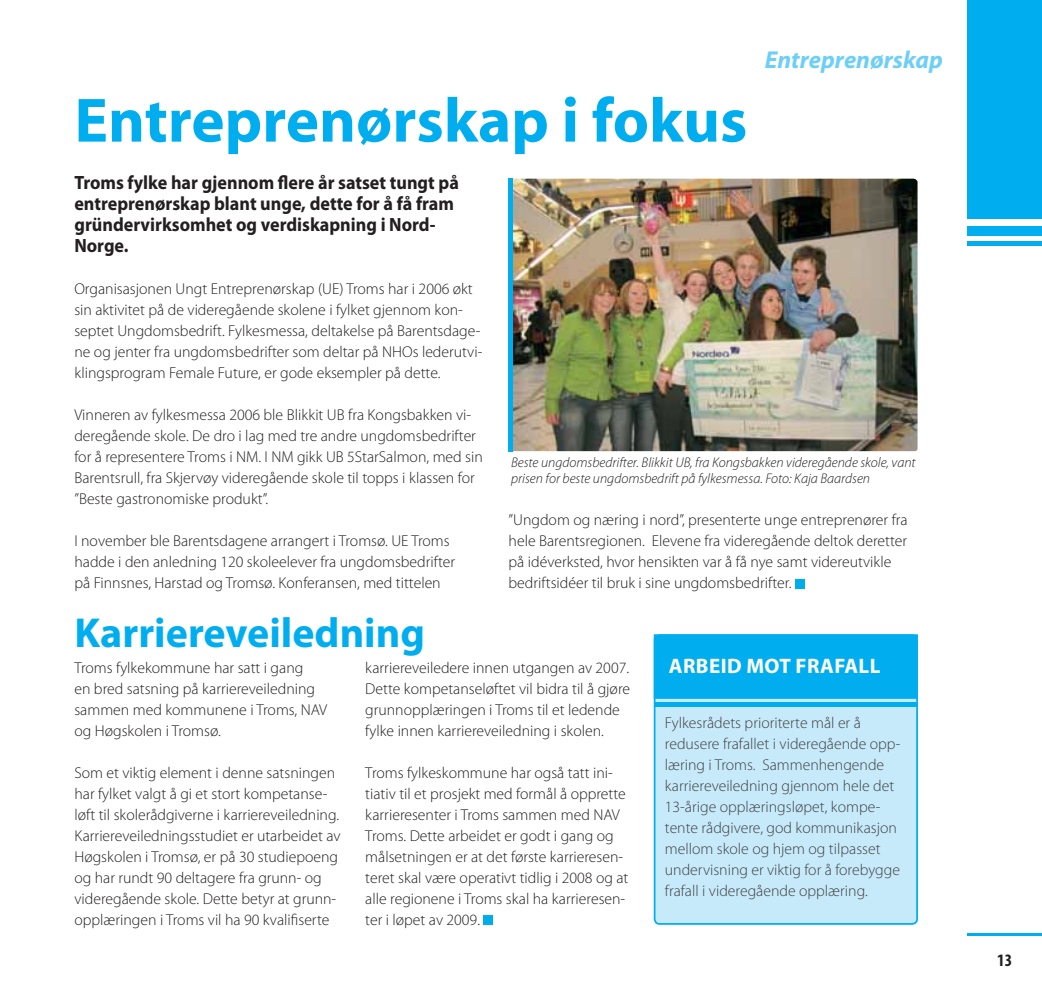
<style>
.page{position:relative;width:1042px;height:993px;background:#fff}
.page>*{position:absolute;margin:0;border:0;box-sizing:border-box;transform-origin:0 0}
.t1{font:700 63px "Myriad";color:#00aeef}
.t2{font:700 42px "Myriad Pro";color:#00aeef}
.t3{font:italic 700 24.5px "Myriad Pro";color:#6dcff6}
.t4{font:700 21px "Myriad Pro";letter-spacing:.02em;color:#fff}
.t5{font:700 19.25px/21px "Myriad Pro";color:#231f20;scale:.94 1}
.t6{font:700 condensed 17.5px "Myriad Pro";color:#231f20}
.t7{font:300 15.75px/21px "Myriad Pro";color:#231f20}
.t8{font:300 15.75px/21px "Myriad Pro";color:#404041}
.t9{font:italic 300 14px/15.8px "Myriad Pro";color:#231f20}
</style>
<div class="page">
<div style="left:967px;top:0;width:75px;height:218px;background:#00aeef"></div>
<div style="left:967px;top:226px;width:75px;height:10px;background:#00aeef"></div>
<div style="left:967px;top:241px;width:75px;height:5px;background:#00aeef"></div>
<hr style="left:967px;top:933px;width:75px;height:2px;background:#00aeef">
<div style="left:795px;top:578px;width:10px;height:10px;background:#00aeef"></div>
<img style="left:513px;top:179px;width:404px;height:272px">
<div style="left:508px;top:179px;width:5px;height:273px;background:#00aeef"></div>
<div style="left:483px;top:914px;width:10px;height:10px;background:#00aeef"></div>
<div style="left:654px;top:635px;width:263px;height:288px;background:#c7eafb;border-radius:5px"></div>
<div style="left:654px;top:634px;width:264px;height:290px;border:2px solid #00aeef;border-radius:5px"></div>
<div style="left:654px;top:635px;width:263px;height:62px;background:#00aeef"></div>
<div style="left:654px;top:634px;width:264px;height:64px;border:2px solid #00aeef"></div>
<hr style="left:654px;top:702px;width:263px;height:4px;background:#00aeef">
<h1 class="t1" style="left:74px;top:97px;width:674px">Entreprenørskap i fokus</h1>
<h3 class="t3" style="left:765px;top:51px;width:180px">Entreprenørskap</h3>
<p class="t5" style="left:74px;top:174px;width:410px">Troms fylke har gjennom flere år satset tungt på entreprenørskap blant unge, dette for å få fram gründervirksomhet og verdiskapning i Nord-Norge.</p>
<p class="t7" style="left:74px;top:280px;width:409px">Organisasjonen Ungt Entreprenørskap (UE) Troms har i 2006 økt sin aktivitet på de videregående skolene i fylket gjennom kon&shy;septet Ungdomsbedrift. Fylkesmessa, deltakelse på Barentsdage&shy;ne og jenter fra ungdomsbedrifter som deltar på NHOs lederutvi&shy;klingsprogram Female Future, er gode eksempler på dette.</p>
<p class="t7" style="left:74px;top:406px;width:410px">Vinneren av fylkesmessa 2006 ble Blikkit UB fra Kongsbakken vi&shy;deregående skole. De dro i lag med tre andre ungdomsbedrifter for å representere Troms i NM. I NM gikk UB 5StarSalmon, med sin Barentsrull, fra Skjervøy videregående skole til topps i klassen for ”Beste gastronomiske produkt”.</p>
<p class="t7" style="left:74px;top:532px;width:382px">I november ble Barentsdagene arrangert i Tromsø. UE Troms hadde i den anledning 120 skoleelever fra ungdomsbedrifter på Finnsnes, Harstad og Tromsø. Konferansen, med tittelen</p>
<p class="t9" style="left:511px;top:456px;width:406px">Beste ungdomsbedrifter. Blikkit UB, fra Kongsbakken videregående skole, vant prisen for beste ungdomsbedrift på fylkesmessa. Foto: Kaja Baardsen</p>
<p class="t7" style="left:508px;top:511px;width:400px">”Ungdom og næring i nord”, presenterte unge entreprenører fra hele Barentsregionen. Elevene fra videregående deltok deretter på idéverksted, hvor hensikten var å få nye samt videreutvikle bedriftsidéer til bruk i sine ungdomsbedrifter.</p>
<h2 class="t2" style="left:74px;top:617px;width:352px">Karriereveiledning</h2>
<p class="t7" style="left:74px;top:658px;width:254px">Troms fylkekommune har satt i gang<br>en bred satsning på karriereveiledning sammen med kommunene i Troms, NAV og Høgskolen i Tromsø.</p>
<p class="t7" style="left:74px;top:763px;width:268px">Som et viktig element i denne satsningen har fylket valgt å gi et stort kompetanse&shy;løft til skolerådgiverne i karriereveiledning.<br>Karriereveiledningsstudiet er utarbeidet av Høgskolen i Tromsø, er på 30 studiepoeng og har rundt 90 deltagere fra grunn- og videregående skole. Dette betyr at grunn&shy;opplæringen i Troms vil ha 90 kvalifiserte</p>
<p class="t7" style="left:365px;top:658px;width:266px">karriereveiledere innen utgangen av 2007.<br>Dette kompetanseløftet vil bidra til å gjøre grunnopplæringen i Troms til et ledende fylke innen karriereveiledning i skolen.</p>
<p class="t7" style="left:365px;top:763px;width:265px">Troms fylkeskommune har også tatt ini&shy;tiativ til et prosjekt med formål å opprette karrieresenter i Troms sammen med NAV Troms. Dette arbeidet er godt i gang og målsetningen er at det første karrieresen&shy;teret skal være operativt tidlig i 2008 og at alle regionene i Troms skal ha karrieresen&shy;ter i løpet av 2009.</p>
<h3 class="t4" style="left:669px;top:657px;width:213px">ARBEID MOT FRAFALL</h3>
<p class="t8" style="left:665px;top:713px;width:237px">Fylkesrådets prioriterte mål er å redusere frafallet i videregående opp&shy;læring i Troms. Sammenhengende karriereveiledning gjennom hele det 13-årige opplæringsløpet, kompe&shy;tente rådgivere, god kommunikasjon mellom skole og hjem og tilpasset undervisning er viktig for å forebygge frafall i videregående opplæring.</p>
<p class="t6" style="left:997px;top:953px;width:16px">13</p>
</div>
